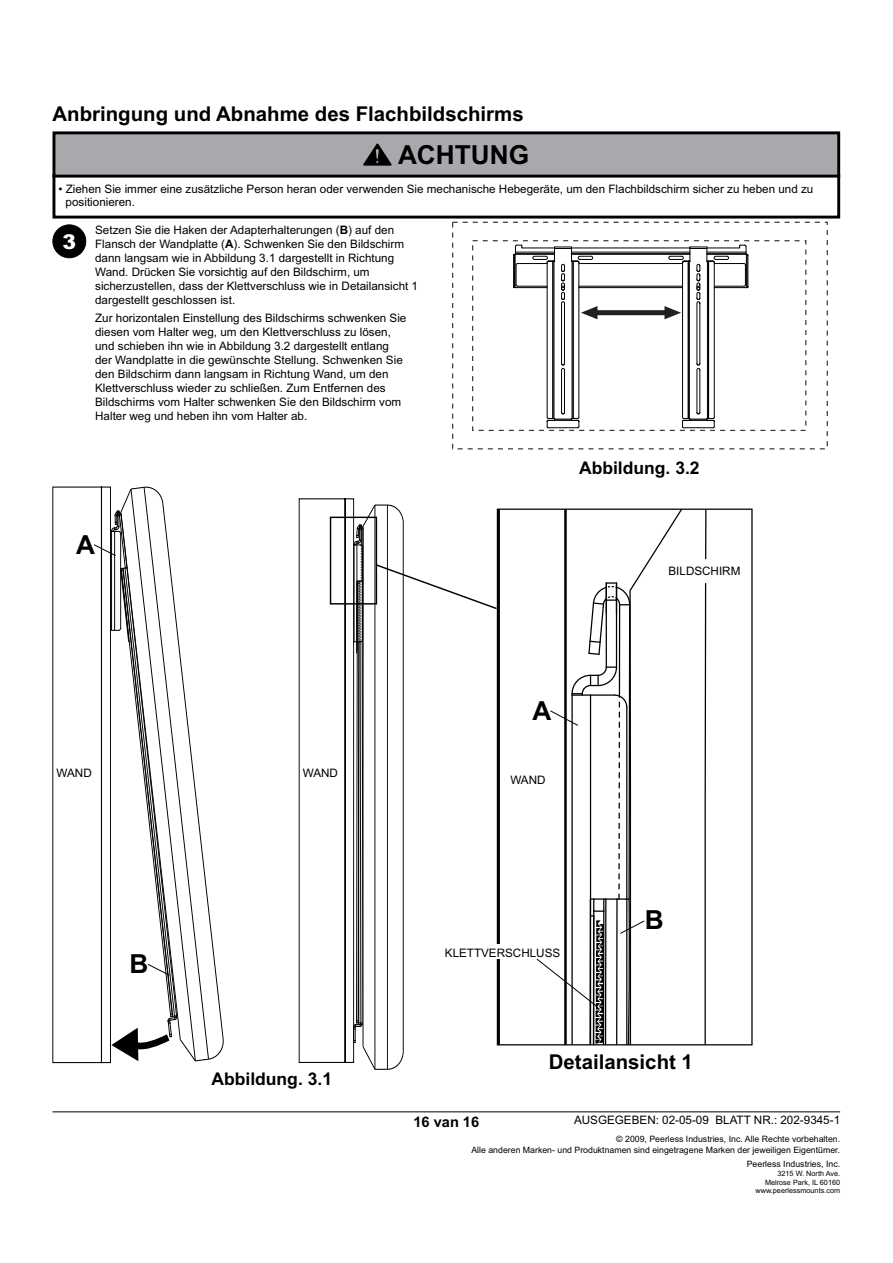
<style>
.page{position:relative;width:893px;height:1263px;background:#fff}
.page>*{position:absolute;margin:0;border:0;box-sizing:border-box;transform-origin:0 0}
.t1{font:700 26.25px "Arial";color:#000}
.t2{font:700 20.4px "Arial";color:#000}
.t3{font:900 20.4px "Arial";color:#fff}
.t4{font:700 17.55px "Arial";color:#000}
.t5{font:700 14.55px "Arial";color:#000}
.t6{font:11.7px/14px "Arial";color:#000}
.t7{font:8.7px/10.5px "Arial";color:#000;text-align:right}
.t8{font:7.35px/8.7px "Arial";color:#000;text-align:right}
.s1{font-weight:700}
</style>
<div class="page">
<hr style="left:53px;top:1111px;width:787px;height:1px;background:#000">
<svg style="left:708px;top:508px;width:45px;height:538px"></svg>
<div style="left:53px;top:225px;width:33px;height:33px;background:#000;border-radius:50%"></div>
<div style="left:53px;top:225px;width:33px;height:33px;border:1px solid #000;border-radius:50%"></div>
<hr style="left:714px;top:263px;width:30px;height:1px;background:#000">
<hr style="left:579px;top:263px;width:103px;height:1px;background:#000">
<hr style="left:579px;top:286px;width:103px;height:1px;background:#000">
<hr style="left:714px;top:286px;width:30px;height:1px;background:#000">
<hr style="left:747px;top:255px;width:1px;height:32px;background:#000">
<hr style="left:707px;top:253px;width:39px;height:1px;background:#000">
<hr style="left:571px;top:253px;width:119px;height:1px;background:#000">
<hr style="left:707px;top:248px;width:32px;height:1px;background:#000">
<hr style="left:571px;top:248px;width:119px;height:1px;background:#000">
<hr style="left:746px;top:254px;width:1px;height:34px;background:#000">
<svg style="left:743px;top:263px;width:5px;height:25px"></svg>
<svg style="left:738px;top:244px;width:11px;height:12px"></svg>
<hr style="left:714px;top:287px;width:32px;height:1px;background:#000">
<hr style="left:579px;top:287px;width:103px;height:1px;background:#000">
<hr style="left:707px;top:252px;width:39px;height:1px;background:#000">
<hr style="left:571px;top:252px;width:119px;height:1px;background:#000">
<hr style="left:707px;top:254px;width:39px;height:1px;background:#000">
<hr style="left:571px;top:254px;width:119px;height:1px;background:#000">
<div style="left:472px;top:240px;width:334px;height:191px;border:1px dashed #3d3f38"></div>
<div style="left:452px;top:222px;width:376px;height:227px;border:1px dashed #3d3f38"></div>
<div style="left:596px;top:310px;width:70px;height:5px;background:#221f1f"></div>
<svg style="left:513px;top:244px;width:84px;height:185px"></svg>
<svg style="left:664px;top:247px;width:65px;height:182px"></svg>
<div style="left:693px;top:560px;width:22px;height:23px;background:#fff"></div>
<svg style="left:52px;top:486px;width:172px;height:577px"></svg>
<svg style="left:299px;top:499px;width:409px;height:571px"></svg>
<div style="left:53px;top:174px;width:787px;height:45px;border:3px solid #000"></div>
<div style="left:54px;top:133px;width:785px;height:43px;background:#a7a9ac"></div>
<div style="left:53px;top:131px;width:787px;height:47px;border:3px solid #000"></div>
<svg style="left:363px;top:143px;width:29px;height:22px"></svg>
<div style="left:494px;top:944px;width:8px;height:15px;background:#fff"></div>
<h2 class="t2" style="left:53px;top:107px;width:473px">Anbringung und Abnahme des Flachbildschirms</h2>
<h1 class="t1" style="left:398px;top:145px;width:133px">ACHTUNG</h1>
<p class="t6" style="left:66px;top:184px;width:749px;line-height:13.2px;text-indent:-7px">• Ziehen Sie immer eine zusätzliche Person heran oder verwenden Sie mechanische Hebegeräte, um den Flachbildschirm sicher zu heben und zu positionieren.</p>
<h2 class="t3" style="left:63px;top:234px;width:15px">3</h2>
<p class="t6" style="left:95px;top:224px;width:324px">Setzen Sie die Haken der Adapterhalterungen (<span class="s1">B</span>) auf den Flansch der Wandplatte (<span class="s1">A</span>). Schwenken Sie den Bildschirm dann langsam wie in Abbildung 3.1 dargestellt in Richtung Wand. Drücken Sie vorsichtig auf den Bildschirm, um sicherzustellen, dass der Klettverschluss wie in Detailansicht 1 dargestellt geschlossen ist.</p>
<p class="t6" style="left:95px;top:312px;width:313px">Zur horizontalen Einstellung des Bildschirms schwenken Sie diesen vom Halter weg, um den Klettverschluss zu lösen, und schieben ihn wie in Abbildung 3.2 dargestellt entlang der Wandplatte in die gewünschte Stellung. Schwenken Sie den Bildschirm dann langsam in Richtung Wand, um den Klettverschluss wieder zu schließen. Zum Entfernen des Bildschirms vom Halter schwenken Sie den Bildschirm vom Halter weg und heben ihn vom Halter ab.</p>
<h1 class="t1" style="left:76px;top:535px;width:20px">A</h1>
<h3 class="t4" style="left:579px;top:461px;width:122px">Abbildung. 3.2</h3>
<p class="t6" style="left:668px;top:565px;width:73px">BILDSCHIRM</p>
<p class="t6" style="left:57px;top:767px;width:37px">WAND</p>
<p class="t6" style="left:303px;top:767px;width:37px">WAND</p>
<h1 class="t1" style="left:130px;top:954px;width:20px">B</h1>
<h3 class="t4" style="left:211px;top:1073px;width:122px">Abbildung. 3.1</h3>
<h1 class="t1" style="left:532px;top:701px;width:20px">A</h1>
<p class="t6" style="left:510px;top:774px;width:37px">WAND</p>
<p class="t6" style="left:445px;top:947px;width:117px">KLETTVERSCHLUSS</p>
<h1 class="t1" style="left:645px;top:910px;width:20px">B</h1>
<h2 class="t2" style="left:549px;top:1054px;width:146px">Detailansicht 1</h2>
<p class="t5" style="left:413px;top:1117px;width:67px">16 van 16</p>
<p class="t6" style="left:574px;top:1114px;width:268px">AUSGEGEBEN: 02-05-09 BLATT NR.: 202-9345-1</p>
<p class="t7" style="left:471px;top:1135px;width:370px">© 2009, Peerless Industries, Inc. Alle Rechte vorbehalten.<br>Alle anderen Marken- und Produktnamen sind eingetragene Marken der jeweiligen Eigentümer.</p>
<p class="t7" style="left:747px;top:1160px;width:95px">Peerless Industries, Inc.</p>
<p class="t8" style="left:755px;top:1170px;width:86px">3215 W. North Ave.<br>Melrose Park, IL 60160 www.peerlessmounts.com</p>
</div>
